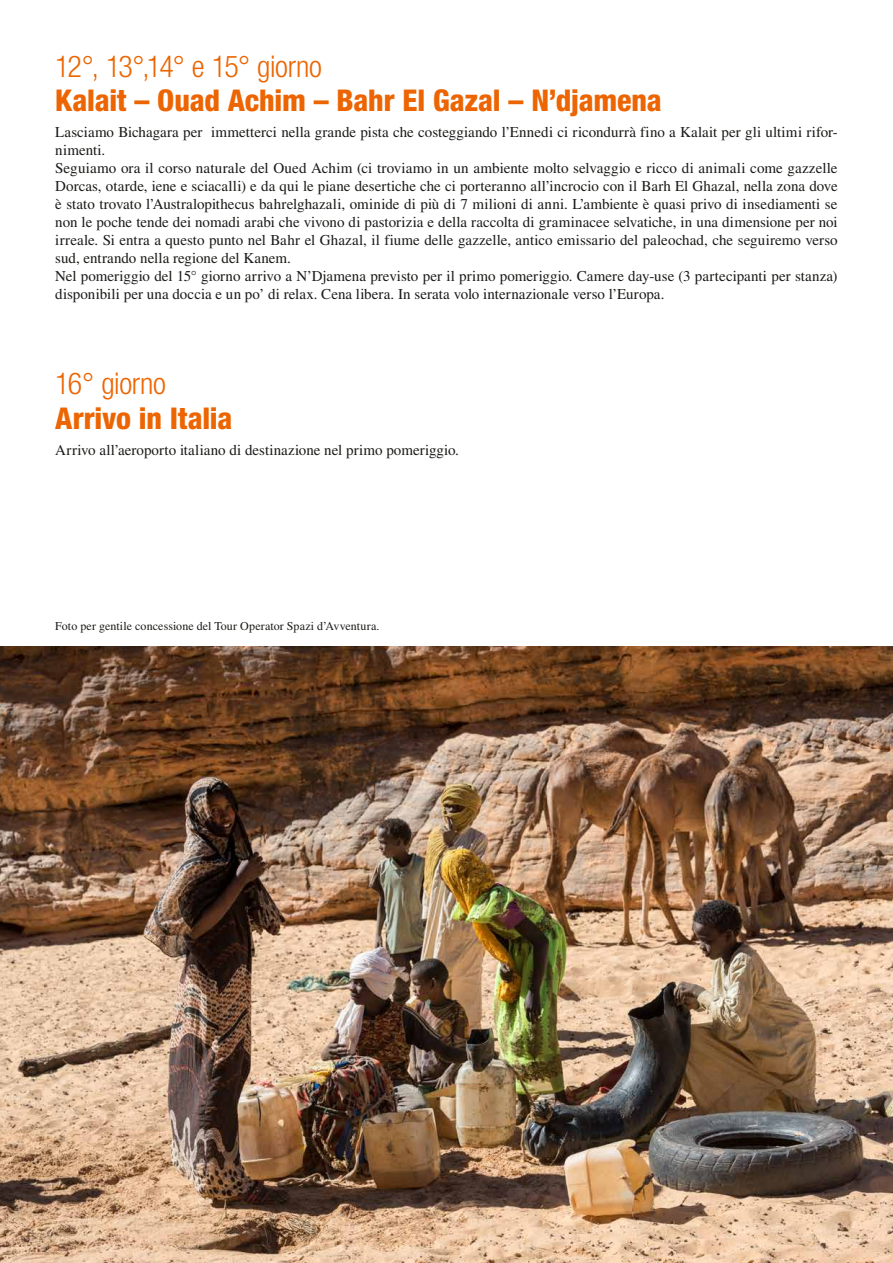
<style>
.page{position:relative;width:893px;height:1263px;background:#fff}
.page>*{position:absolute;margin:0;border:0;box-sizing:border-box;transform-origin:0 0}
.t1{font:800 condensed 30px "Helvetica Neue LT Std";letter-spacing:-.005em;color:#ec6502}
.t2{font:300 condensed 30px "Helvetica Neue LT Std";letter-spacing:-.01em;color:#ec6502}
.t3{font:15px/18px "Times LT Std";color:#1a1a18}
.t4{font:12px "Times LT Std";letter-spacing:.005em;color:#1a1a18}
</style>
<div class="page">
<img style="left:0;top:646px;width:893px;height:617px">
<h1 class="t2" style="left:55px;top:49px;width:268px">12°, 13°,14° e 15° giorno</h1>
<h1 class="t1" style="left:55px;top:82px;width:608px">Kalait – Ouad Achim – Bahr El Gazal – N’djamena</h1>
<p class="t3" style="left:55px;top:123px;width:784px">Lasciamo Bichagara per immetterci nella grande pista che costeggiando l’Ennedi ci ricondurrà fino a Kalait per gli ultimi rifor&shy;nimenti.<br>Seguiamo ora il corso naturale del Oued Achim (ci troviamo in un ambiente molto selvaggio e ricco di animali come gazzelle Dorcas, otarde, iene e sciacalli) e da qui le piane desertiche che ci porteranno all’incrocio con il Barh El Ghazal, nella zona dove è stato trovato l’Australopithecus bahrelghazali, ominide di più di 7 milioni di anni. L’ambiente è quasi privo di insediamenti se non le poche tende dei nomadi arabi che vivono di pastorizia e della raccolta di graminacee selvatiche, in una dimensione per noi irreale. Si entra a questo punto nel Bahr el Ghazal, il fiume delle gazzelle, antico emissario del paleochad, che seguiremo verso sud, entrando nella regione del Kanem.<br>Nel pomeriggio del 15° giorno arrivo a N’Djamena previsto per il primo pomeriggio. Camere day-use (3 partecipanti per stanza) disponibili per una doccia e un po’ di relax. Cena libera. In serata volo internazionale verso l’Europa.</p>
<h1 class="t2" style="left:55px;top:366px;width:112px">16° giorno</h1>
<h1 class="t1" style="left:55px;top:399px;width:179px">Arrivo in Italia</h1>
<p class="t3" style="left:55px;top:441px;width:405px">Arrivo all’aeroporto italiano di destinazione nel primo pomeriggio.</p>
<p class="t4" style="left:55px;top:620px;width:326px">Foto per gentile concessione del Tour Operator Spazi d’Avventura.</p>
</div>
